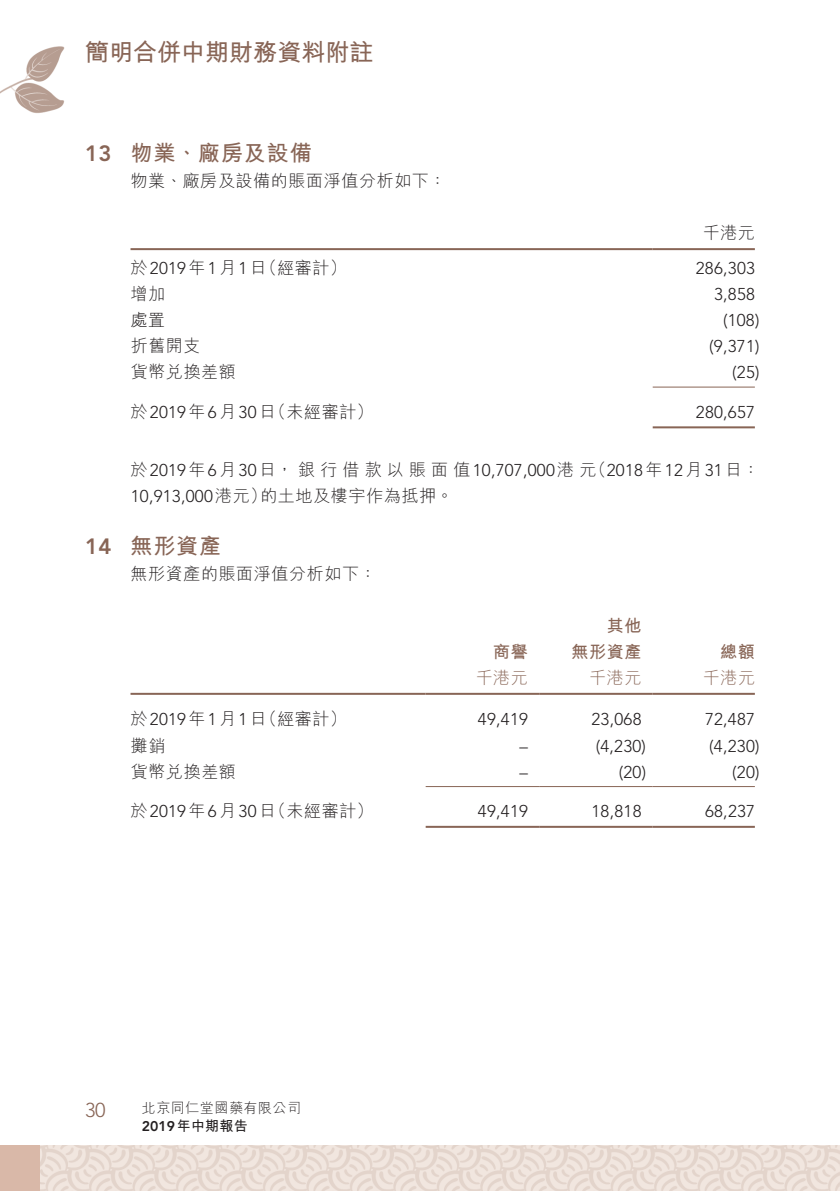
<style>
.page{position:relative;width:840px;height:1191px;background:#fff}
.page>*{position:absolute;margin:0;border:0;box-sizing:border-box;transform-origin:0 0}
.t1{font:700 24px "M Hei HK";color:#886556}
.t2{font:700 22px "M Hei HK";letter-spacing:.04em;color:#886556}
.t3{font:300 20px "Avenir LT Std";color:#886556}
.t4{font:300 17px "M Hei HK";letter-spacing:.035em;color:#231f20}
.t5{font:300 17px "Avenir LT Std";letter-spacing:.015em;color:#231f20}
.t6{font:700 17px/26px "M Hei HK";letter-spacing:.04em;color:#886556;text-align:right}
.t7{font:300 17px "M Hei HK";letter-spacing:.035em;color:#886556}
.t8{font:300 14px/18px "M Hei HK";letter-spacing:.035em;color:#231f20}
.s1{font-family:"Avenir LT Std";font-weight:800}
.s2{font-family:"Avenir LT Std"}
.s3{font-family:"M Hei HK"}
.s4{font-weight:700}
</style>
<div class="page">
<img style="left:0;top:46px;width:755px;height:205px">
<img style="left:40px;top:1145px;width:799px;height:46px">
<div style="left:0;top:1145px;width:40px;height:46px;background:#d9b8a8"></div>
<hr style="left:130px;top:248px;width:522px;height:2px;background:#886556">
<hr style="left:652px;top:248px;width:102px;height:2px;background:#886556">
<hr style="left:652px;top:386px;width:102px;height:1px;background:#886556">
<hr style="left:652px;top:426px;width:102px;height:2px;background:#886556">
<hr style="left:130px;top:693px;width:295px;height:2px;background:#886556">
<hr style="left:425px;top:693px;width:114px;height:2px;background:#886556">
<hr style="left:539px;top:693px;width:113px;height:2px;background:#886556">
<hr style="left:652px;top:693px;width:102px;height:2px;background:#886556">
<hr style="left:425px;top:786px;width:114px;height:1px;background:#886556">
<hr style="left:539px;top:786px;width:113px;height:1px;background:#886556">
<hr style="left:652px;top:786px;width:102px;height:1px;background:#886556">
<hr style="left:425px;top:826px;width:114px;height:2px;background:#886556">
<hr style="left:539px;top:826px;width:113px;height:2px;background:#886556">
<hr style="left:652px;top:826px;width:102px;height:2px;background:#886556">
<h1 class="t1" style="left:85px;top:35px;width:289px">簡明合併中期財務資料附註</h1>
<p class="t2" style="left:85px;top:137px;width:228px"><span class="s1">13</span> 物業、廠房及設備</p>
<p class="t4" style="left:130px;top:172px;width:317px">物業、廠房及設備的賬面淨值分析如下：</p>
<p class="t4" style="left:702px;top:224px;width:54px">千港元</p>
<p class="t4" style="left:130px;top:259px;width:218px">於<span class="s2">2019</span>年<span class="s2">1</span>月<span class="s2">1</span>日（經審計）</p>
<p class="t5" style="left:695px;top:258px;width:61px">286,303</p>
<p class="t4" style="left:131px;top:285px;width:36px">增加</p>
<p class="t5" style="left:713px;top:284px;width:42px">3,858</p>
<p class="t4" style="left:131px;top:311px;width:36px">處置</p>
<p class="t5" style="left:722px;top:310px;width:38px">(108)</p>
<p class="t4" style="left:131px;top:337px;width:71px">折舊開支</p>
<p class="t5" style="left:708px;top:336px;width:52px">(9,371)</p>
<p class="t4" style="left:131px;top:363px;width:107px">貨幣兌換差額</p>
<p class="t5" style="left:731px;top:362px;width:29px">(25)</p>
<p class="t4" style="left:130px;top:403px;width:244px">於<span class="s2">2019</span>年<span class="s2">6</span>月<span class="s2">30</span>日（未經審計）</p>
<p class="t5" style="left:695px;top:402px;width:61px">280,657</p>
<p class="t5" style="left:130px;top:460px;width:630px"><span class="s3">於</span>2019<span class="s3">年</span>6<span class="s3">月</span>30<span class="s3">日，銀行借款以賬面值</span>10,707,000<span class="s3">港元（</span>2018<span class="s3">年</span>12<span class="s3">月</span>31<span class="s3">日：</span></p>
<p class="t4" style="left:131px;top:487px;width:324px"><span class="s2">10,913,000</span>港元）的土地及樓宇作為抵押。</p>
<p class="t2" style="left:85px;top:530px;width:137px"><span class="s1">14</span> 無形資產</p>
<p class="t4" style="left:130px;top:565px;width:247px">無形資產的賬面淨值分析如下：</p>
<p class="t6" style="left:493px;top:637px;width:36px">商譽</p>
<p class="t6" style="left:571px;top:611px;width:71px">其他<br>無形資產</p>
<p class="t6" style="left:719px;top:637px;width:36px">總額</p>
<p class="t7" style="left:475px;top:669px;width:54px">千港元</p>
<p class="t7" style="left:589px;top:669px;width:54px">千港元</p>
<p class="t7" style="left:702px;top:669px;width:54px">千港元</p>
<p class="t4" style="left:130px;top:710px;width:218px">於<span class="s2">2019</span>年<span class="s2">1</span>月<span class="s2">1</span>日（經審計）</p>
<p class="t5" style="left:477px;top:709px;width:51px">49,419</p>
<p class="t5" style="left:591px;top:709px;width:51px">23,068</p>
<p class="t5" style="left:704px;top:709px;width:51px">72,487</p>
<p class="t4" style="left:131px;top:736px;width:36px">攤銷</p>
<p class="t5" style="left:519px;top:735px;width:10px">–</p>
<p class="t5" style="left:595px;top:735px;width:52px">(4,230)</p>
<p class="t5" style="left:708px;top:735px;width:52px">(4,230)</p>
<p class="t4" style="left:131px;top:762px;width:107px">貨幣兌換差額</p>
<p class="t5" style="left:519px;top:761px;width:10px">–</p>
<p class="t5" style="left:618px;top:761px;width:29px">(20)</p>
<p class="t5" style="left:731px;top:761px;width:29px">(20)</p>
<p class="t4" style="left:130px;top:802px;width:244px">於<span class="s2">2019</span>年<span class="s2">6</span>月<span class="s2">30</span>日（未經審計）</p>
<p class="t5" style="left:477px;top:801px;width:51px">49,419</p>
<p class="t5" style="left:591px;top:801px;width:51px">18,818</p>
<p class="t5" style="left:704px;top:801px;width:51px">68,237</p>
<p class="t3" style="left:85px;top:1098px;width:22px">30</p>
<p class="t8" style="left:142px;top:1098px;width:161px">北京同仁堂國藥有限公司<br><span class="s1">2019</span><span class="s4">年中期報告</span></p>
</div>
